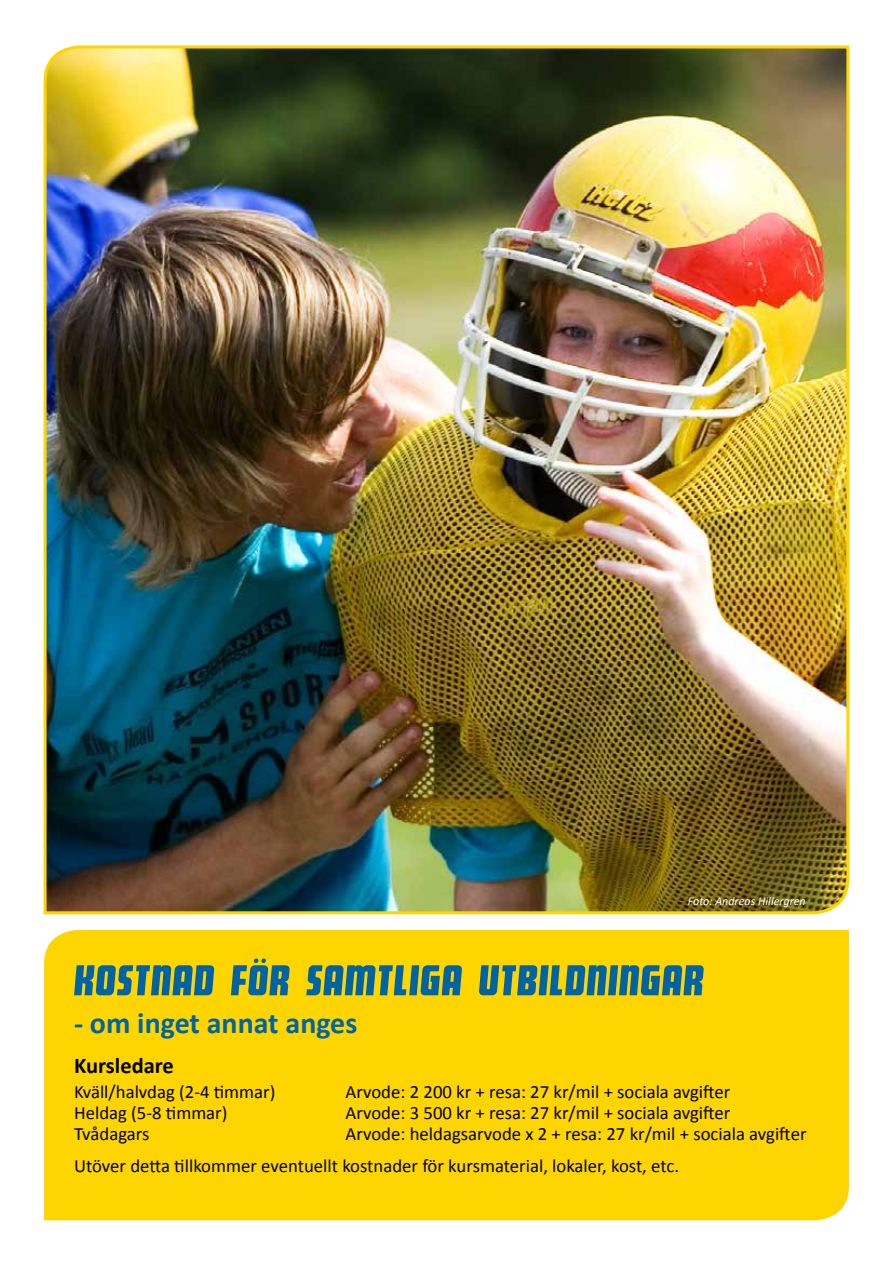
<style>
.page{position:relative;width:893px;height:1263px;background:#fff}
.page>*{position:absolute;margin:0;border:0;box-sizing:border-box;transform-origin:0 0}
.t1{font:italic 60px "Makimango";letter-spacing:.01em;color:#0063a3}
.t2{font:700 30px "Calibri";color:#0063a3}
.t3{font:700 22.5px "Calibri";color:#000}
.t4{font:18.75px/31.8px "Calibri";color:#000}
.t5{font:italic 12px "Calibri";color:#fff}
</style>
<div class="page">
<img style="left:43px;top:45px;width:807px;height:870px">
<div style="left:44px;top:930px;width:805px;height:290px;background:#ffd500"></div>
<p class="t5" style="left:688px;top:893px;width:119px">Foto: Andreas Hillergren</p>
<h1 class="t1" style="left:74px;top:947px;width:632px">KOSTNAD FÖR SAMTLIGA UTBILDNINGAR</h1>
<h2 class="t2" style="left:74px;top:1004px;width:285px">- om inget annat anges</h2>
<p class="t3" style="left:74px;top:1051px;width:101px">Kursledare</p>
<p class="t4" style="left:74px;top:1076px;width:203px">Kväll/halvdag (2-4 timmar)</p>
<p class="t4" style="left:346px;top:1076px;width:386px">Arvode: 2 200 kr + resa: 27 kr/mil + sociala avgifter</p>
<p class="t4" style="left:74px;top:1097px;width:155px">Heldag (5-8 timmar)</p>
<p class="t4" style="left:346px;top:1097px;width:386px">Arvode: 3 500 kr + resa: 27 kr/mil + sociala avgifter</p>
<p class="t4" style="left:74px;top:1118px;width:77px">Tvådagars</p>
<p class="t4" style="left:74px;top:1118px;width:734px;text-indent:271px">Arvode: heldagsarvode x 2 + resa: 27 kr/mil + sociala avgifter<br>Utöver detta tillkommer eventuellt kostnader för kursmaterial, lokaler, kost, etc.</p>
</div>
